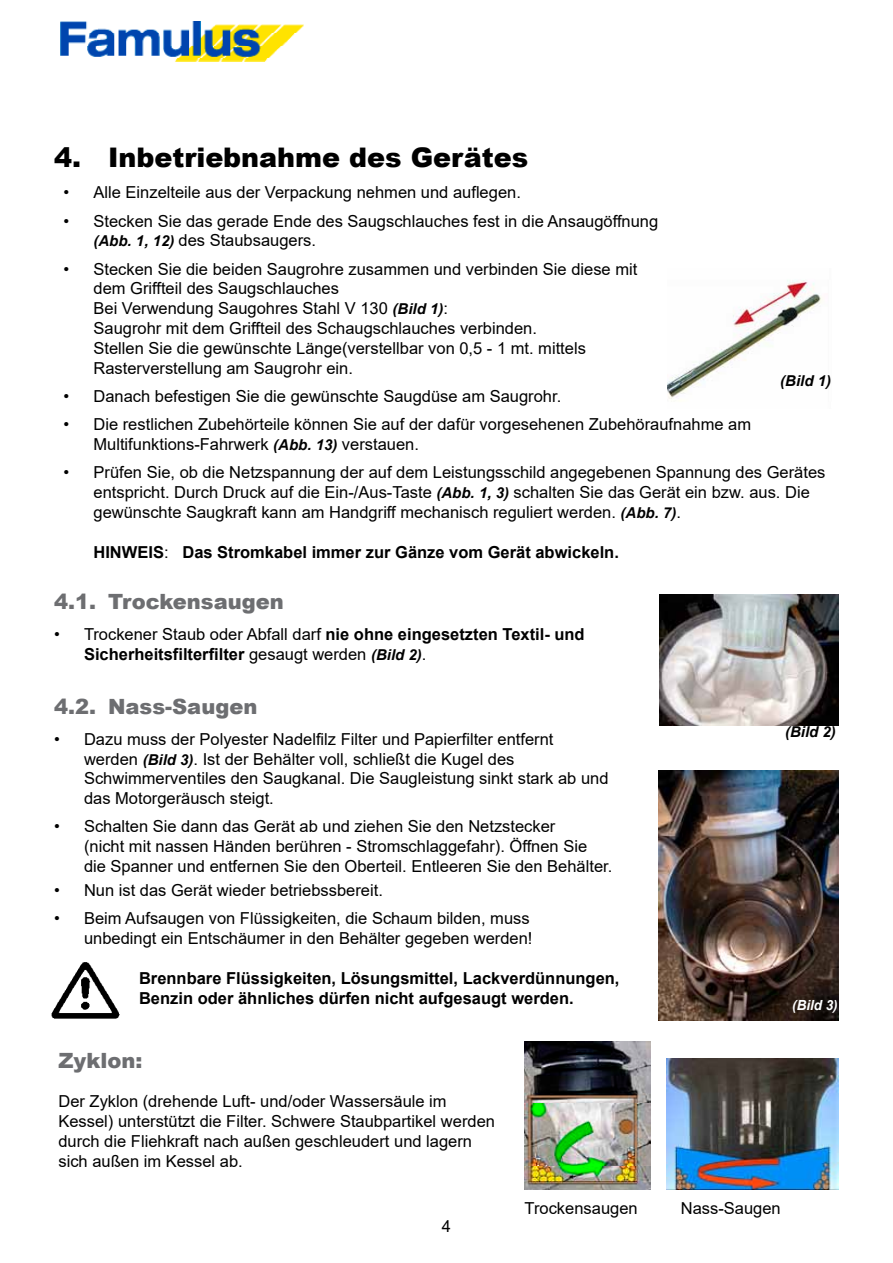
<style>
.page{position:relative;width:893px;height:1263px;background:#fff}
.page>*{position:absolute;margin:0;border:0;box-sizing:border-box;transform-origin:0 0}
.t1{font:900 27px "Arial";color:#000}
.t2{font:900 21px "Arial";color:#6d6e71}
.t3{font:16.5px/19.8px "Arial";color:#000}
.t4{font:700 16.5px/19.8px "Arial";color:#000}
.t5{font:italic 700 15px "Arial";color:#000}
.t6{font:italic 700 13.95px "Arial";color:#fff;scale:.96 1}
.s1{font-weight:700;font-style:italic;font-size:15px}
.s2{font-weight:400}
.s3{font-style:italic;font-size:15px}
</style>
<div class="page">
<img style="left:61px;top:21px;width:242px;height:40px">
<img style="left:668px;top:280px;width:154px;height:121px">
<img style="left:659px;top:594px;width:180px;height:131px">
<img style="left:659px;top:770px;width:180px;height:251px">
<img style="left:51px;top:962px;width:69px;height:57px">
<img style="left:525px;top:1041px;width:125px;height:149px">
<img style="left:667px;top:1058px;width:172px;height:132px">
<h1 class="t1" style="left:54px;top:138px;width:476px">4. Inbetriebnahme des Gerätes</h1>
<p class="t3" style="left:63px;top:182px;width:459px">• Alle Einzelteile aus der Verpackung nehmen und auflegen.</p>
<p class="t3" style="left:93px;top:211px;width:566px;text-indent:-30px">• Stecken Sie das gerade Ende des Saugschlauches fest in die Ansaugöffnung <span class="s1">(Abb. 1, 12)</span> des Staubsaugers.</p>
<p class="t3" style="left:93px;top:259px;width:545px;text-indent:-30px">• Stecken Sie die beiden Saugrohre zusammen und verbinden Sie diese mit dem Griffteil des Saugschlauches<br>Bei Verwendung Saugohres Stahl V 130 <span class="s1">(Bild 1)</span>:<br>Saugrohr mit dem Griffteil des Schaugschlauches verbinden.<br>Stellen Sie die gewünschte Länge(verstellbar von 0,5 - 1 mt. mittels Rasterverstellung am Saugrohr ein.</p>
<p class="t3" style="left:63px;top:386px;width:499px">• Danach befestigen Sie die gewünschte Saugdüse am Saugrohr.</p>
<p class="t3" style="left:93px;top:414px;width:659px;text-indent:-30px">• Die restlichen Zubehörteile können Sie auf der dafür vorgesehenen Zubehöraufnahme am<br>Multifunktions-Fahrwerk <span class="s1">(Abb. 13)</span> verstauen.</p>
<p class="t3" style="left:93px;top:463px;width:733px;text-indent:-30px">• Prüfen Sie, ob die Netzspannung der auf dem Leistungsschild angegebenen Spannung des Gerätes entspricht. Durch Druck auf die Ein-/Aus-Taste <span class="s1">(Abb. 1, 3)</span> schalten Sie das Gerät ein bzw. aus. Die gewünschte Saugkraft kann am Handgriff mechanisch reguliert werden. <span class="s1">(Abb. 7)</span>.</p>
<p class="t4" style="left:93px;top:542px;width:527px">HINWEIS<span class="s2">:</span> Das Stromkabel immer zur Gänze vom Gerät abwickeln.</p>
<p class="t5" style="left:780px;top:370px;width:52px">(Bild 1)</p>
<p class="t2" style="left:54px;top:586px;width:231px">4.1. Trockensaugen</p>
<p class="t4" style="left:84px;top:624px;width:502px;text-indent:-30px"><span class="s2">• Trockener Staub oder Abfall darf</span> nie ohne eingesetzten Textil- und<br>Sicherheitsfilterfilter <span class="s2">gesaugt werden</span> <span class="s3">(Bild 2)</span><span class="s2">.</span></p>
<p class="t2" style="left:54px;top:691px;width:205px">4.2. Nass-Saugen</p>
<p class="t3" style="left:84px;top:729px;width:526px;text-indent:-30px">• Dazu muss der Polyester Nadelfilz Filter und Papierfilter entfernt werden <span class="s1">(Bild 3)</span>. Ist der Behälter voll, schließt die Kugel des Schwimmerventiles den Saugkanal. Die Saugleistung sinkt stark ab und das Motorgeräusch steigt.</p>
<p class="t3" style="left:84px;top:817px;width:530px;text-indent:-30px">• Schalten Sie dann das Gerät ab und ziehen Sie den Netzstecker<br>(nicht mit nassen Händen berühren - Stromschlaggefahr). Öffnen Sie die Spanner und entfernen Sie den Oberteil. Entleeren Sie den Behälter.</p>
<p class="t3" style="left:54px;top:880px;width:330px">• Nun ist das Gerät wieder betriebssbereit.</p>
<p class="t3" style="left:54px;top:909px;width:480px;text-align:right">• Beim Aufsaugen von Flüssigkeiten, die Schaum bilden, muss unbedingt ein Entschäumer in den Behälter gegeben werden!</p>
<p class="t4" style="left:139px;top:968px;width:482px">Brennbare Flüssigkeiten, Lösungsmittel, Lackverdünnungen,<br>Benzin oder ähnliches dürfen nicht aufgesaugt werden.</p>
<p class="t2" style="left:58px;top:1045px;width:86px">Zyklon:</p>
<p class="t3" style="left:58px;top:1091px;width:438px">Der Zyklon (drehende Luft- und/oder Wassersäule im Kessel) unterstützt die Filter. Schwere Staubpartikel werden durch die Fliehkraft nach außen geschleudert und lagern sich außen im Kessel ab.</p>
<p class="t5" style="left:785px;top:722px;width:52px">(Bild 2)</p>
<p class="t6" style="left:792px;top:996px;width:49px">(Bild 3)</p>
<p class="t3" style="left:442px;top:1217px;width:11px">4</p>
<p class="t3" style="left:525px;top:1198px;width:115px">Trockensaugen</p>
<p class="t3" style="left:681px;top:1198px;width:101px">Nass-Saugen</p>
</div>
